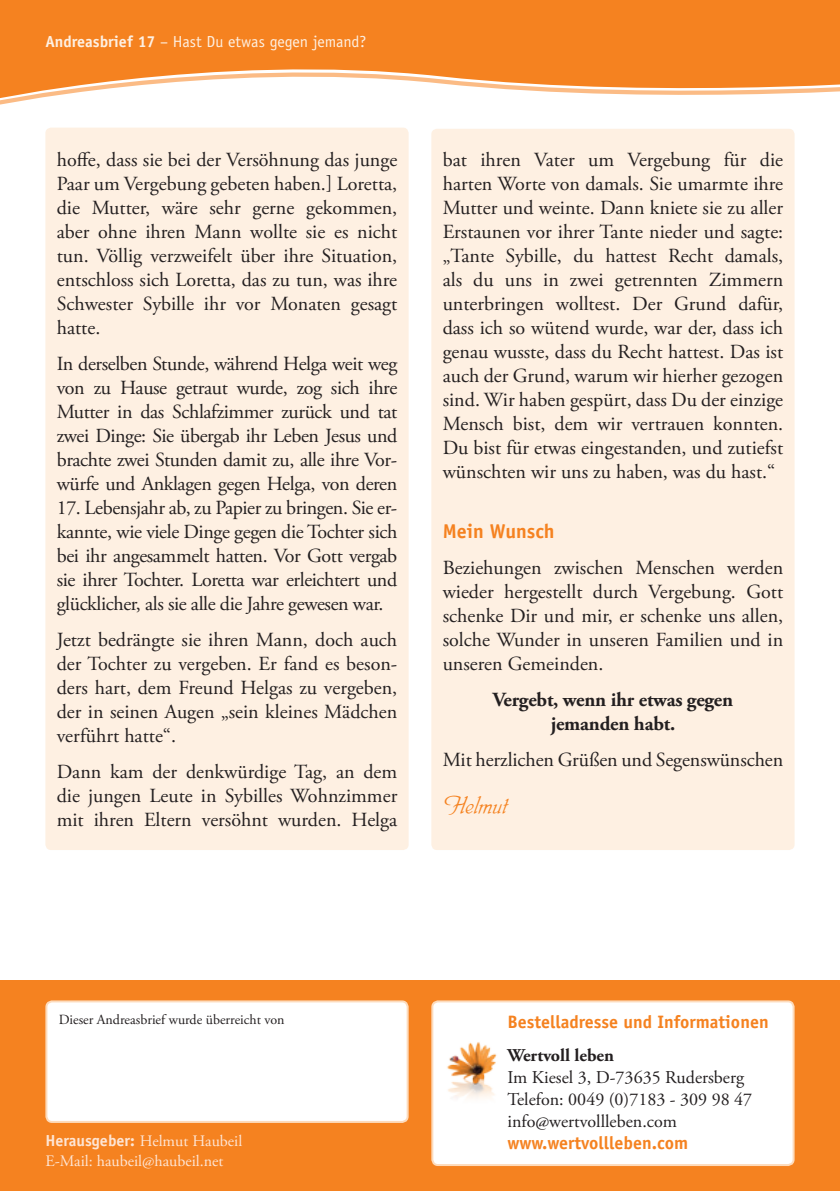
<style>
.page{position:relative;width:840px;height:1191px;background:#fff}
.page>*{position:absolute;margin:0;border:0;box-sizing:border-box;transform-origin:0 0}
._01_Helmut{font:28px "Phyllis D";color:#f58220}
._02_Grundtext{font:20px/24px "Adobe Garamond Pro";color:#231f20;text-align:justify}
._02_Grundtext-2{font:700 20px/24px "Adobe Garamond Pro";letter-spacing:-.01em;color:#231f20;text-align:center}
._03_Zwischenüberschr{font:700 20px "Officina Sans";color:#f58220}
.t1{font:18px/22px "Adobe Garamond Pro";color:#231f20}
.t2{font:700 18px "Officina Sans";color:#f58220}
.t3{font:16px/20px "Adobe Garamond Pro";color:#fee5d4}
.t4{font:16px "Officina Sans";color:#fef0e2}
.t5{font:14px "Adobe Garamond Pro";color:#231f20}
.s1{font-weight:700}
.s2{font-family:"Officina Sans";font-weight:700}
.s3{font-family:"Officina Sans";font-weight:700;color:#f58220}
</style>
<div class="page">
<svg style="left:0;top:0;width:839px;height:101px;background:#f69847"></svg>
<div style="left:0;top:980px;width:839px;height:211px;background:#f58220"></div>
<div style="left:431px;top:129px;width:363px;height:721px;background:#fef0e2;border-radius:6px"></div>
<div style="left:45px;top:128px;width:363px;height:722px;background:#fef0e2;border-radius:6px"></div>
<div style="left:46px;top:1001px;width:361px;height:121px;background:#fff;border-radius:6px"></div>
<div style="left:45px;top:1000px;width:363px;height:123px;border:2px solid #fddbbc;border-radius:6px"></div>
<div style="left:432px;top:1001px;width:361px;height:164px;background:#fff;border-radius:6px"></div>
<div style="left:431px;top:1000px;width:363px;height:166px;border:2px solid #fddbbc;border-radius:6px"></div>
<img style="left:431px;top:1019px;width:66px;height:92px">
<p class="t4" style="left:45px;top:32px;width:322px"><span class="s1">Andreasbrief 17</span> – Hast Du etwas gegen jemand?</p>
<p class="_02_Grundtext" style="left:57px;top:148px;width:342px">hoffe, dass sie bei der Versöhnung das junge Paar um Vergebung gebeten haben.] Loretta, die Mutter, wäre sehr gerne gekommen, aber ohne ihren Mann wollte sie es nicht tun. Völlig verzweifelt über ihre Situation, entschloss sich Loretta, das zu tun, was ihre Schwester Sybille ihr vor Monaten gesagt hatte.</p>
<p class="_02_Grundtext" style="left:57px;top:352px;width:342px">In derselben Stunde, während Helga weit weg von zu Hause getraut wurde, zog sich ihre Mutter in das Schlafzimmer zurück und tat zwei Dinge: Sie übergab ihr Leben Jesus und brachte zwei Stunden damit zu, alle ihre Vor&shy;würfe und Anklagen gegen Helga, von deren</p>
<p class="_02_Grundtext" style="left:57px;top:496px;width:342px">17. Lebensjahr ab, zu Papier zu bringen. Sie er&shy;kannte, wie viele Dinge gegen die Tochter sich bei ihr angesammelt hatten. Vor Gott vergab sie ihrer Tochter. Loretta war erleichtert und glücklicher, als sie alle die Jahre gewesen war.</p>
<p class="_02_Grundtext" style="left:57px;top:628px;width:342px">Jetzt bedrängte sie ihren Mann, doch auch der Tochter zu vergeben. Er fand es beson&shy;ders hart, dem Freund Helgas zu vergeben, der in seinen Augen „sein kleines Mädchen verführt hatte“.</p>
<p class="_02_Grundtext" style="left:57px;top:760px;width:342px">Dann kam der denkwürdige Tag, an dem die jungen Leute in Sybilles Wohnzimmer mit ihren Eltern versöhnt wurden. Helga</p>
<p class="_02_Grundtext" style="left:442px;top:148px;width:342px">bat ihren Vater um Vergebung für die harten Worte von damals. Sie umarmte ihre Mutter und weinte. Dann kniete sie zu aller Erstaunen vor ihrer Tante nieder und sagte: „Tante Sybille, du hattest Recht damals, als du uns in zwei getrennten Zimmern unterbringen wolltest. Der Grund dafür, dass ich so wütend wurde, war der, dass ich genau wusste, dass du Recht hattest. Das ist auch der Grund, warum wir hierher gezogen sind. Wir haben gespürt, dass Du der einzige Mensch bist, dem wir vertrauen konnten.<br>Du bist für etwas eingestanden, und zutiefst wünschten wir uns zu haben, was du hast.“</p>
<p class="_03_Zwischenüberschr" style="left:442px;top:518px;width:113px">Mein Wunsch</p>
<p class="_02_Grundtext" style="left:442px;top:556px;width:342px">Beziehungen zwischen Menschen werden wieder hergestellt durch Vergebung. Gott schenke Dir und mir, er schenke uns allen, solche Wunder in unseren Familien und in unseren Gemeinden.</p>
<p class="_02_Grundtext-2" style="left:492px;top:688px;width:242px">Vergebt, wenn ihr etwas gegen jemanden habt.</p>
<p class="_02_Grundtext" style="left:442px;top:748px;width:342px">Mit herzlichen Grüßen und Segenswünschen</p>
<p class="_01_Helmut" style="left:442px;top:790px;width:66px">Helmut</p>
<p class="t5" style="left:59px;top:1011px;width:227px">Dieser Andreasbrief wurde überreicht von</p>
<p class="t3" style="left:45px;top:1131px;width:198px"><span class="s2">Herausgeber:</span> Helmut Haubeil<br>E-Mail: haubeil@haubeil.net</p>
<p class="t2" style="left:507px;top:1010px;width:263px">Bestelladresse und Informationen</p>
<p class="t1" style="left:507px;top:1045px;width:246px"><span class="s1">Wertvoll leben<br></span>Im Kiesel 3, D-73635 Rudersberg<br>Telefon: 0049 (0)7183 - 309 98 47 info@wertvollleben.com <span class="s3">www.wertvollleben.com</span></p>
</div>
